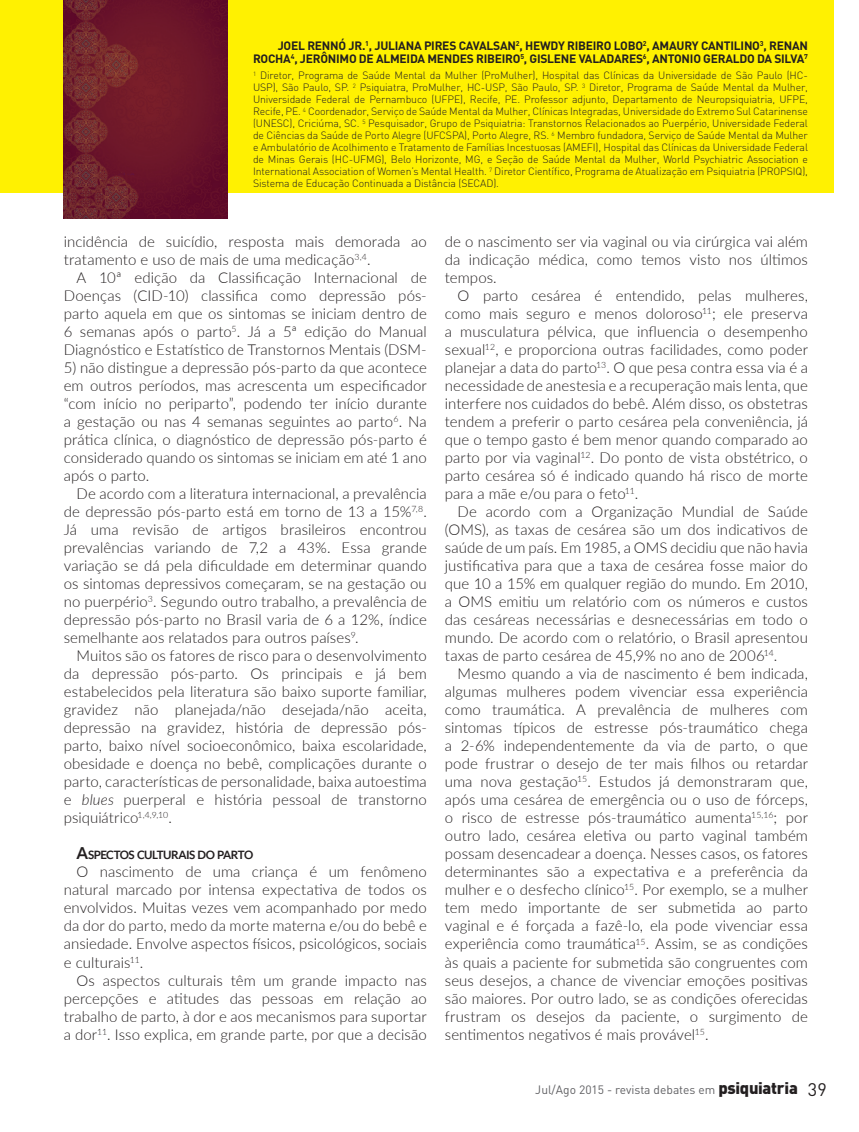
<style>
.page{position:relative;width:859px;height:1132px;background:#fff}
.page>*{position:absolute;margin:0;border:0;box-sizing:border-box;transform-origin:0 0}
.t1{font:300 15px/18px "Lato";letter-spacing:.005em;color:#231f20;text-align:justify}
.t2{font:700 12px/13.5px "DIN";letter-spacing:-.02em;color:#231f20;text-align:right}
.t3{font:12px "DIN";color:#616164}
.t4{font:700 11.55px "Lato";letter-spacing:-.045em;color:#231f20}
.t5{font:300 10.5px/12px "DIN";letter-spacing:-.01em;color:#231f20;text-align:justify}
.s1{font-style:italic}
.s2{font-size:16.5px}
.s3{font-weight:900;font-size:16.5px;color:#231f20}
.s4{font-size:18px;color:#231f20}
</style>
<div class="page">
<div style="left:0;top:0;width:833px;height:192px;background:#fff101"></div>
<img style="left:64px;top:0;width:164px;height:218px">
<p class="t2" style="left:253px;top:38px;width:556px">JOEL RENNÓ JR.<sup>1</sup>, JULIANA PIRES CAVALSAN<sup>2</sup>, HEWDY RIBEIRO LOBO<sup>2</sup>, AMAURY CANTILINO<sup>3</sup>, RENAN<br>ROCHA<sup>4</sup>, JERÔNIMO DE ALMEIDA MENDES RIBEIRO<sup>5</sup>, GISLENE VALADARES<sup>6</sup>, ANTONIO GERALDO DA SILVA<sup>7</sup></p>
<p class="t5" style="left:253px;top:69px;width:556px"><sup>1</sup> Diretor, Programa de Saúde Mental da Mulher (ProMulher), Hospital das Clínicas da Universidade de São Paulo (HC-USP), São Paulo, SP. <sup>2</sup> Psiquiatra, ProMulher, HC-USP, São Paulo, SP. <sup>3</sup> Diretor, Programa de Saúde Mental da Mulher, Universidade Federal de Pernambuco (UFPE), Recife, PE. Professor adjunto, Departamento de Neuropsiquiatria, UFPE, Recife, PE. <sup>4</sup> Coordenador, Serviço de Saúde Mental da Mulher, Clínicas Integradas, Universidade do Extremo Sul Catarinense (UNESC), Criciúma, SC. <sup>5</sup> Pesquisador, Grupo de Psiquiatria: Transtornos Relacionados ao Puerpério, Universidade Federal de Ciências da Saúde de Porto Alegre (UFCSPA), Porto Alegre, RS. <sup>6</sup> Membro fundadora, Serviço de Saúde Mental da Mulher e Ambulatório de Acolhimento e Tratamento de Famílias Incestuosas (AMEFI), Hospital das Clínicas da Universidade Federal de Minas Gerais (HC-UFMG), Belo Horizonte, MG, e Seção de Saúde Mental da Mulher, World Psychiatric Association e International Association of Women’s Mental Health. <sup>7</sup> Diretor Científico, Programa de Atualização em Psiquiatria (PROPSIQ), Sistema de Educação Continuada a Distância (SECAD).</p>
<p class="t1" style="left:64px;top:232px;width:365px">incidência de suicídio, resposta mais demorada ao tratamento e uso de mais de uma medicação<sup>3,4</sup>.</p>
<p class="t1" style="left:64px;top:268px;width:365px;text-indent:13px">A 10ª edição da Classificação Internacional de Doenças (CID-10) classifica como depressão pós&shy;parto aquela em que os sintomas se iniciam dentro de 6 semanas após o parto<sup>5</sup>. Já a 5ª edição do Manual Diagnóstico e Estatístico de Transtornos Mentais (DSM-</p>
<p class="t1" style="left:64px;top:358px;width:365px">5) não distingue a depressão pós-parto da que acontece em outros períodos, mas acrescenta um especificador “com início no periparto”, podendo ter início durante a gestação ou nas 4 semanas seguintes ao parto<sup>6</sup>. Na prática clínica, o diagnóstico de depressão pós-parto é considerado quando os sintomas se iniciam em até 1 ano após o parto.</p>
<p class="t1" style="left:64px;top:484px;width:365px;text-indent:13px">De acordo com a literatura internacional, a prevalência de depressão pós-parto está em torno de 13 a 15%<sup>7,8</sup>.<br>Já uma revisão de artigos brasileiros encontrou prevalências variando de 7,2 a 43%. Essa grande variação se dá pela dificuldade em determinar quando os sintomas depressivos começaram, se na gestação ou no puerpério<sup>3</sup>. Segundo outro trabalho, a prevalência de depressão pós-parto no Brasil varia de 6 a 12%, índice semelhante aos relatados para outros países<sup>9</sup>.</p>
<p class="t1" style="left:64px;top:646px;width:365px;text-indent:13px">Muitos são os fatores de risco para o desenvolvimento da depressão pós-parto. Os principais e já bem estabelecidos pela literatura são baixo suporte familiar, gravidez não planejada/não desejada/não aceita, depressão na gravidez, história de depressão pós&shy;parto, baixo nível socioeconômico, baixa escolaridade, obesidade e doença no bebê, complicações durante o parto, características de personalidade, baixa autoestima e <span class="s1">blues</span> puerperal e história pessoal de transtorno psiquiátrico<sup>1,4,9,10</sup>.</p>
<p class="t4" style="left:77px;top:848px;width:178px"><span class="s2">A</span>SPECTOS CULTURAIS DO PARTO</p>
<p class="t1" style="left:64px;top:862px;width:365px;text-indent:13px">O nascimento de uma criança é um fenômeno natural marcado por intensa expectativa de todos os envolvidos. Muitas vezes vem acompanhado por medo da dor do parto, medo da morte materna e/ou do bebê e ansiedade. Envolve aspectos físicos, psicológicos, sociais e culturais<sup>11</sup>.</p>
<p class="t1" style="left:64px;top:970px;width:365px;text-indent:13px">Os aspectos culturais têm um grande impacto nas percepções e atitudes das pessoas em relação ao trabalho de parto, à dor e aos mecanismos para suportar a dor<sup>11</sup>. Isso explica, em grande parte, por que a decisão</p>
<p class="t1" style="left:445px;top:232px;width:365px">de o nascimento ser via vaginal ou via cirúrgica vai além da indicação médica, como temos visto nos últimos tempos.</p>
<p class="t1" style="left:445px;top:286px;width:365px;text-indent:13px">O parto cesárea é entendido, pelas mulheres, como mais seguro e menos doloroso<sup>11</sup>; ele preserva a musculatura pélvica, que influencia o desempenho sexual<sup>12</sup>, e proporciona outras facilidades, como poder planejar a data do parto<sup>13</sup>. O que pesa contra essa via é a necessidade de anestesia e a recuperação mais lenta, que interfere nos cuidados do bebê. Além disso, os obstetras tendem a preferir o parto cesárea pela conveniência, já que o tempo gasto é bem menor quando comparado ao parto por via vaginal<sup>12</sup>. Do ponto de vista obstétrico, o parto cesárea só é indicado quando há risco de morte para a mãe e/ou para o feto<sup>11</sup>.</p>
<p class="t1" style="left:445px;top:502px;width:365px;text-indent:13px">De acordo com a Organização Mundial de Saúde (OMS), as taxas de cesárea são um dos indicativos de saúde de um país. Em 1985, a OMS decidiu que não havia justificativa para que a taxa de cesárea fosse maior do que 10 a 15% em qualquer região do mundo. Em 2010, a OMS emitiu um relatório com os números e custos das cesáreas necessárias e desnecessárias em todo o mundo. De acordo com o relatório, o Brasil apresentou taxas de parto cesárea de 45,9% no ano de 2006<sup>14</sup>.</p>
<p class="t1" style="left:445px;top:664px;width:365px;text-indent:13px">Mesmo quando a via de nascimento é bem indicada, algumas mulheres podem vivenciar essa experiência como traumática. A prevalência de mulheres com sintomas típicos de estresse pós-traumático chega a 2-6% independentemente da via de parto, o que pode frustrar o desejo de ter mais filhos ou retardar uma nova gestação<sup>15</sup>. Estudos já demonstraram que, após uma cesárea de emergência ou o uso de fórceps, o risco de estresse pós-traumático aumenta<sup>15,16</sup>; por outro lado, cesárea eletiva ou parto vaginal também possam desencadear a doença. Nesses casos, os fatores determinantes são a expectativa e a preferência da mulher e o desfecho clínico<sup>15</sup>. Por exemplo, se a mulher tem medo importante de ser submetida ao parto vaginal e é forçada a fazê-lo, ela pode vivenciar essa experiência como traumática<sup>15</sup>. Assim, se as condições às quais a paciente for submetida são congruentes com seus desejos, a chance de vivenciar emoções positivas são maiores. Por outro lado, se as condições oferecidas frustram os desejos da paciente, o surgimento de sentimentos negativos é mais provável<sup>15</sup>.</p>
<p class="t3" style="left:535px;top:1082px;width:293px">Jul/Ago 2015 - revista debates em <span class="s3">psiquiatria</span> <span class="s4">39</span></p>
</div>
